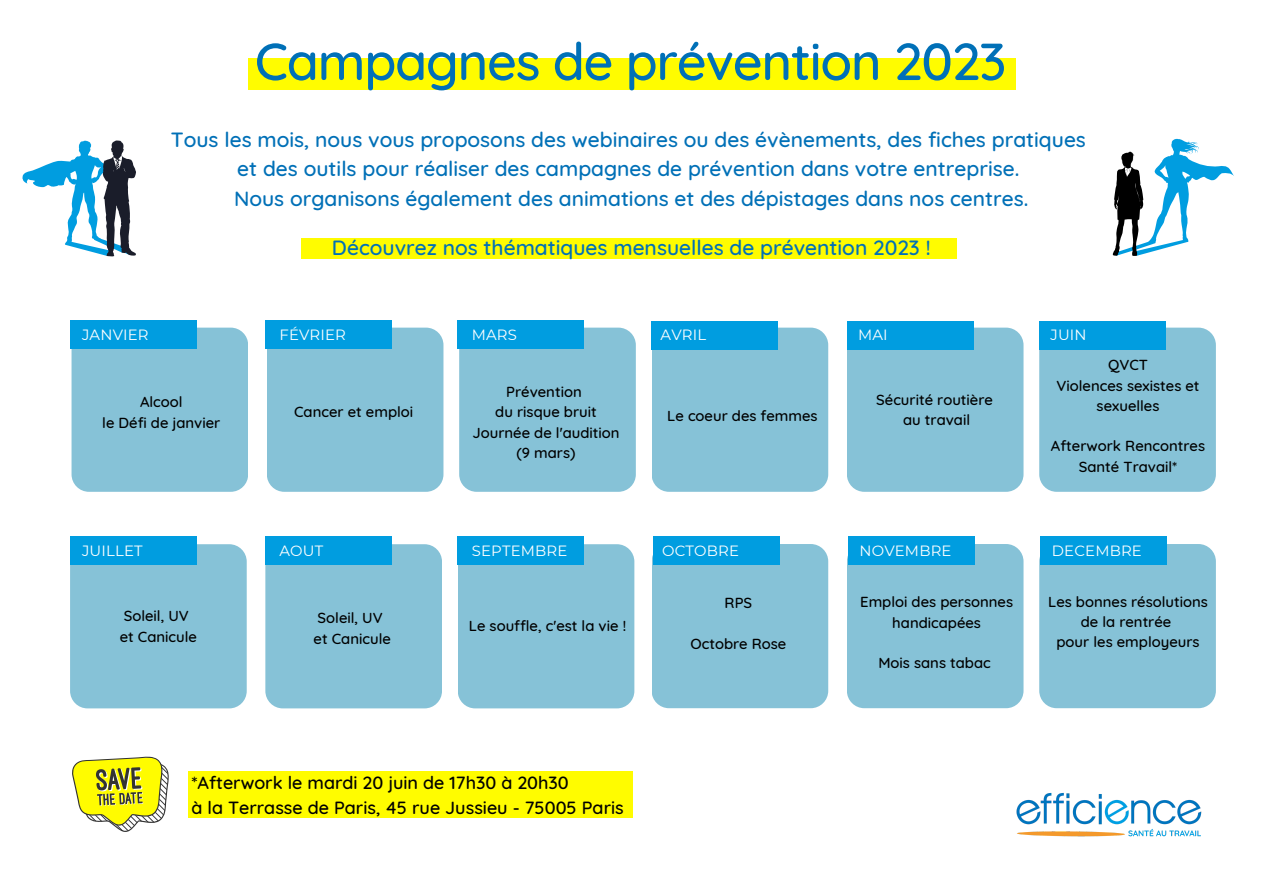
<style>
.page{position:relative;width:1263px;height:894px;background:#fff}
.page>*{position:absolute;margin:0;border:0;box-sizing:border-box;transform-origin:0 0}
.t1{font:500 51.9px "Quicksand";letter-spacing:-.02em;color:#0070b7}
.t2{font:500 21px "Quicksand";color:#0070b7}
.t3{font:500 18px "Quicksand";color:#000}
.t4{font:500 14.85px/20.2px "Quicksand";color:#000;text-align:center}
.t5{font:14.85px "Montserrat";letter-spacing:.01em;color:#fff}
</style>
<div class="page">
<div style="left:72px;top:327px;width:176px;height:164px;background:#86c2d7;border-radius:17px"></div>
<div style="left:267px;top:327px;width:176px;height:164px;background:#86c2d7;border-radius:17px"></div>
<div style="left:459px;top:327px;width:177px;height:164px;background:#86c2d7;border-radius:17px"></div>
<div style="left:652px;top:327px;width:176px;height:164px;background:#86c2d7;border-radius:17px"></div>
<div style="left:847px;top:327px;width:176px;height:164px;background:#86c2d7;border-radius:17px"></div>
<div style="left:1039px;top:327px;width:177px;height:164px;background:#86c2d7;border-radius:17px"></div>
<div style="left:70px;top:544px;width:177px;height:164px;background:#86c2d7;border-radius:17px"></div>
<div style="left:265px;top:544px;width:177px;height:164px;background:#86c2d7;border-radius:17px"></div>
<div style="left:458px;top:544px;width:176px;height:164px;background:#86c2d7;border-radius:17px"></div>
<div style="left:652px;top:544px;width:176px;height:164px;background:#86c2d7;border-radius:17px"></div>
<div style="left:847px;top:544px;width:176px;height:164px;background:#86c2d7;border-radius:17px"></div>
<div style="left:1039px;top:544px;width:177px;height:164px;background:#86c2d7;border-radius:17px"></div>
<div style="left:70px;top:320px;width:126px;height:29px;background:#009de0"></div>
<div style="left:265px;top:320px;width:127px;height:29px;background:#009de0"></div>
<div style="left:458px;top:320px;width:126px;height:29px;background:#009de0"></div>
<div style="left:652px;top:321px;width:126px;height:28px;background:#009de0"></div>
<div style="left:847px;top:321px;width:126px;height:28px;background:#009de0"></div>
<div style="left:1039px;top:321px;width:127px;height:28px;background:#009de0"></div>
<div style="left:70px;top:536px;width:126px;height:29px;background:#009de0"></div>
<div style="left:265px;top:536px;width:127px;height:29px;background:#009de0"></div>
<div style="left:458px;top:536px;width:126px;height:29px;background:#009de0"></div>
<div style="left:653px;top:536px;width:126px;height:29px;background:#009de0"></div>
<div style="left:848px;top:536px;width:127px;height:29px;background:#009de0"></div>
<div style="left:1041px;top:536px;width:126px;height:29px;background:#009de0"></div>
<div style="left:248px;top:59px;width:767px;height:31px;background:#fffc00"></div>
<svg style="left:1113px;top:139px;width:121px;height:117px"></svg>
<svg style="left:23px;top:140px;width:113px;height:116px"></svg>
<div style="left:189px;top:771px;width:444px;height:46px;background:#fffc00"></div>
<div style="left:301px;top:238px;width:656px;height:21px;background:#fffc00"></div>
<img style="left:1016px;top:792px;width:186px;height:45px">
<svg style="left:72px;top:756px;width:97px;height:76px"></svg>
<p class="t1" style="left:255px;top:28px;width:753px">Campagnes de prévention 2023</p>
<p class="t2" style="left:171px;top:126px;width:917px">Tous les mois, nous vous proposons des webinaires ou des évènements, des fiches pratiques</p>
<p class="t2" style="left:237px;top:155px;width:784px">et des outils pour réaliser des campagnes de prévention dans votre entreprise.</p>
<p class="t2" style="left:234px;top:184px;width:796px">Nous organisons également des animations et des dépistages dans nos centres.</p>
<p class="t2" style="left:332px;top:234px;width:600px">Découvrez nos thématiques mensuelles de prévention 2023 !</p>
<p class="t5" style="left:82px;top:325px;width:68px">JANVIER</p>
<p class="t5" style="left:279px;top:325px;width:68px">FÉVRIER</p>
<p class="t5" style="left:472px;top:325px;width:47px">MARS</p>
<p class="t5" style="left:661px;top:325px;width:47px">AVRIL</p>
<p class="t5" style="left:858px;top:325px;width:31px">MAI</p>
<p class="t5" style="left:1050px;top:325px;width:38px">JUIN</p>
<p class="t4" style="left:140px;top:391px;width:44px">Alcool</p>
<p class="t4" style="left:102px;top:412px;width:120px">le Défi de janvier</p>
<p class="t4" style="left:294px;top:401px;width:121px">Cancer et emploi</p>
<p class="t4" style="left:506px;top:381px;width:77px">Prévention</p>
<p class="t4" style="left:495px;top:401px;width:103px">du risque bruit</p>
<p class="t4" style="left:472px;top:422px;width:149px">Journée de l'audition</p>
<p class="t4" style="left:517px;top:442px;width:60px">(9 mars)</p>
<p class="t4" style="left:667px;top:405px;width:152px">Le coeur des femmes</p>
<p class="t4" style="left:876px;top:389px;width:118px">Sécurité routière</p>
<p class="t4" style="left:903px;top:409px;width:69px">au travail</p>
<p class="t4" style="left:1108px;top:354px;width:41px">QVCT</p>
<p class="t4" style="left:1056px;top:375px;width:145px">Violences sexistes et sexuelles</p>
<p class="t4" style="left:1051px;top:435px;width:156px">Afterwork Rencontres</p>
<p class="t4" style="left:1079px;top:456px;width:100px">Santé Travail*</p>
<p class="t5" style="left:82px;top:541px;width:62px">JUILLET</p>
<p class="t5" style="left:279px;top:541px;width:45px">AOUT</p>
<p class="t5" style="left:472px;top:541px;width:97px">SEPTEMBRE</p>
<p class="t5" style="left:662px;top:541px;width:78px">OCTOBRE</p>
<p class="t5" style="left:859px;top:541px;width:94px">NOVEMBRE</p>
<p class="t5" style="left:1052px;top:541px;width:92px">DECEMBRE</p>
<p class="t4" style="left:124px;top:605px;width:67px">Soleil, UV</p>
<p class="t4" style="left:120px;top:625px;width:79px">et Canicule</p>
<p class="t4" style="left:318px;top:607px;width:67px">Soleil, UV</p>
<p class="t4" style="left:314px;top:627px;width:79px">et Canicule</p>
<p class="t4" style="left:469px;top:615px;width:159px">Le souffle, c'est la vie !</p>
<p class="t3" style="left:191px;top:770px;width:379px">*Afterwork le mardi 20 juin de 17h30 à 20h30</p>
<p class="t3" style="left:191px;top:795px;width:434px">à la Terrasse de Paris, 45 rue Jussieu - 75005 Paris</p>
<p class="t4" style="left:725px;top:592px;width:29px">RPS</p>
<p class="t4" style="left:690px;top:632px;width:97px">Octobre Rose</p>
<p class="t4" style="left:860px;top:591px;width:154px">Emploi des personnes handicapées</p>
<p class="t4" style="left:878px;top:652px;width:114px">Mois sans tabac</p>
<p class="t4" style="left:1048px;top:590px;width:161px">Les bonnes résolutions de la rentrée</p>
<p class="t4" style="left:1056px;top:631px;width:145px">pour les employeurs</p>
</div>
